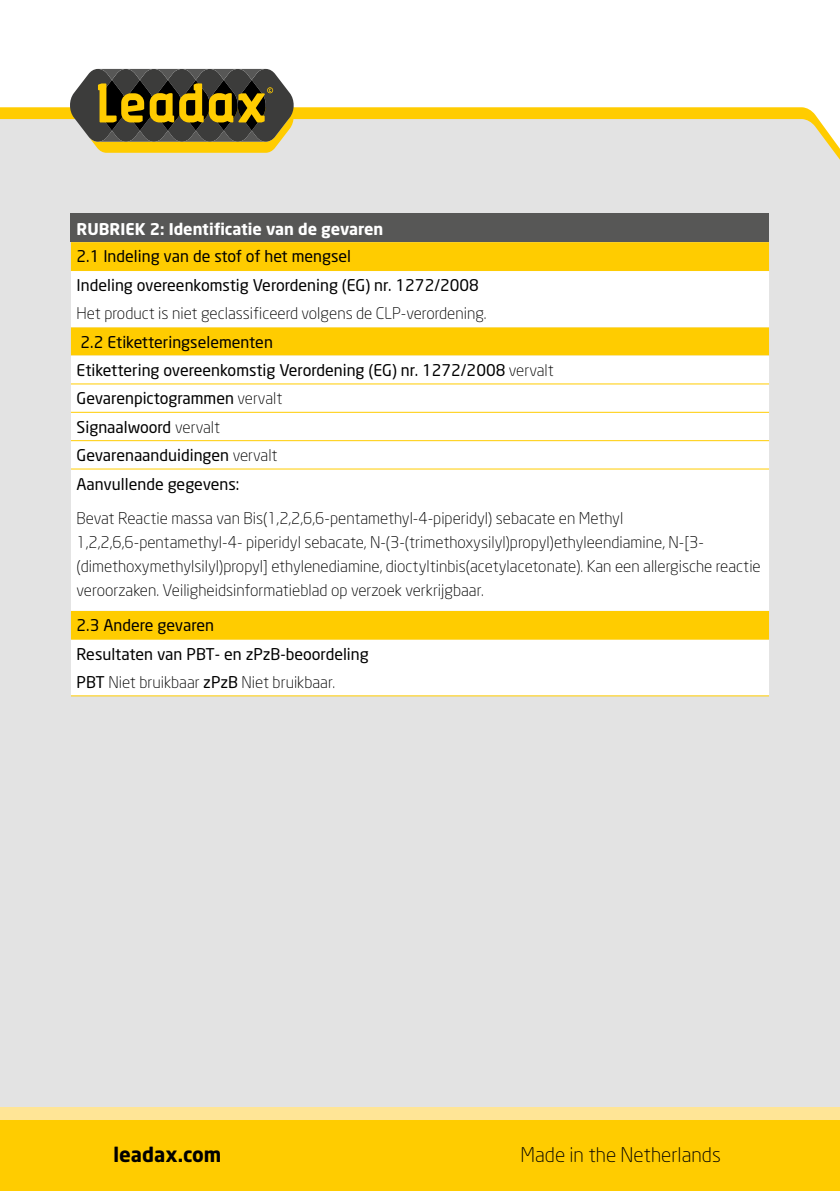
<style>
.page{position:relative;width:840px;height:1191px;background:#fff}
.page>*{position:absolute;margin:0;border:0;box-sizing:border-box;transform-origin:0 0}
.t1{font:300 20px "Neo Sans";color:#000}
.t2{font:700 20px "Neo Sans";color:#000}
.t3{font:300 16px/24px "Neo Sans";color:#000}
.t4{font:16px/28.4px "Neo Sans";color:#000}
.t5{font:700 16px "Neo Sans";color:#fff}
.s1{font-weight:300}
</style>
<div class="page">
<div style="left:0;top:182px;width:839px;height:925px;background:#e3e3e3"></div>
<div style="left:0;top:1120px;width:839px;height:71px;background:#fc0"></div>
<svg style="left:0;top:107px;width:839px;height:75px;background:#e7e0c4"></svg>
<svg style="left:69px;top:69px;width:226px;height:84px;background:#7b6e36"></svg>
<div style="left:0;top:1107px;width:839px;height:13px;background:#ffe596"></div>
<div style="left:71px;top:214px;width:697px;height:28px;background:#575756"></div>
<div style="left:71px;top:242px;width:697px;height:28px;background:#fc0"></div>
<svg style="left:71px;top:271px;width:697px;height:424px"></svg>
<hr style="left:71px;top:695px;width:697px;height:1px;background:#fc0">
<hr style="left:71px;top:270px;width:697px;height:1px;background:#fc0">
<hr style="left:71px;top:638px;width:697px;height:1px;background:#fc0">
<hr style="left:71px;top:468px;width:697px;height:1px;background:#fc0">
<hr style="left:71px;top:383px;width:697px;height:1px;background:#fc0">
<hr style="left:71px;top:440px;width:697px;height:1px;background:#fc0">
<hr style="left:71px;top:412px;width:697px;height:1px;background:#fc0">
<p class="t5" style="left:77px;top:218px;width:308px">RUBRIEK 2: Identificatie van de gevaren</p>
<p class="t4" style="left:77px;top:242px;width:403px">2.1 Indeling van de stof of het mengsel<br>Indeling overeenkomstig Verordening (EG) nr. 1272/2008</p>
<p class="t3" style="left:77px;top:301px;width:411px">Het product is niet geclassificeerd volgens de CLP-verordening.</p>
<p class="t4" style="left:77px;top:327px;width:478px">2.2 Etiketteringselementen<br>Etikettering overeenkomstig Verordening (EG) nr. 1272/2008 <span class="s1">vervalt </span>Gevarenpictogrammen <span class="s1">vervalt<br></span>Signaalwoord <span class="s1">vervalt<br></span>Gevarenaanduidingen <span class="s1">vervalt<br></span>Aanvullende gegevens:</p>
<p class="t3" style="left:77px;top:506px;width:685px">Bevat Reactie massa van Bis(1,2,2,6,6-pentamethyl-4-piperidyl) sebacate en Methyl 1,2,2,6,6-pentamethyl-4- piperidyl sebacate, N-(3-(trimethoxysilyl)propyl)ethyleendiamine, N-[3- (dimethoxymethylsilyl)propyl] ethylenediamine, dioctyltinbis(acetylacetonate). Kan een allergische reactie veroorzaken. Veiligheidsinformatieblad op verzoek verkrijgbaar.</p>
<p class="t4" style="left:77px;top:610px;width:293px">2.3 Andere gevaren<br>Resultaten van PBT- en zPzB-beoordeling<br>PBT <span class="s1">Niet bruikbaar</span> zPzB <span class="s1">Niet bruikbaar.</span></p>
<p class="t2" style="left:113px;top:1141px;width:109px">leadax.com</p>
<p class="t1" style="left:520px;top:1142px;width:202px">Made in the Netherlands</p>
</div>
